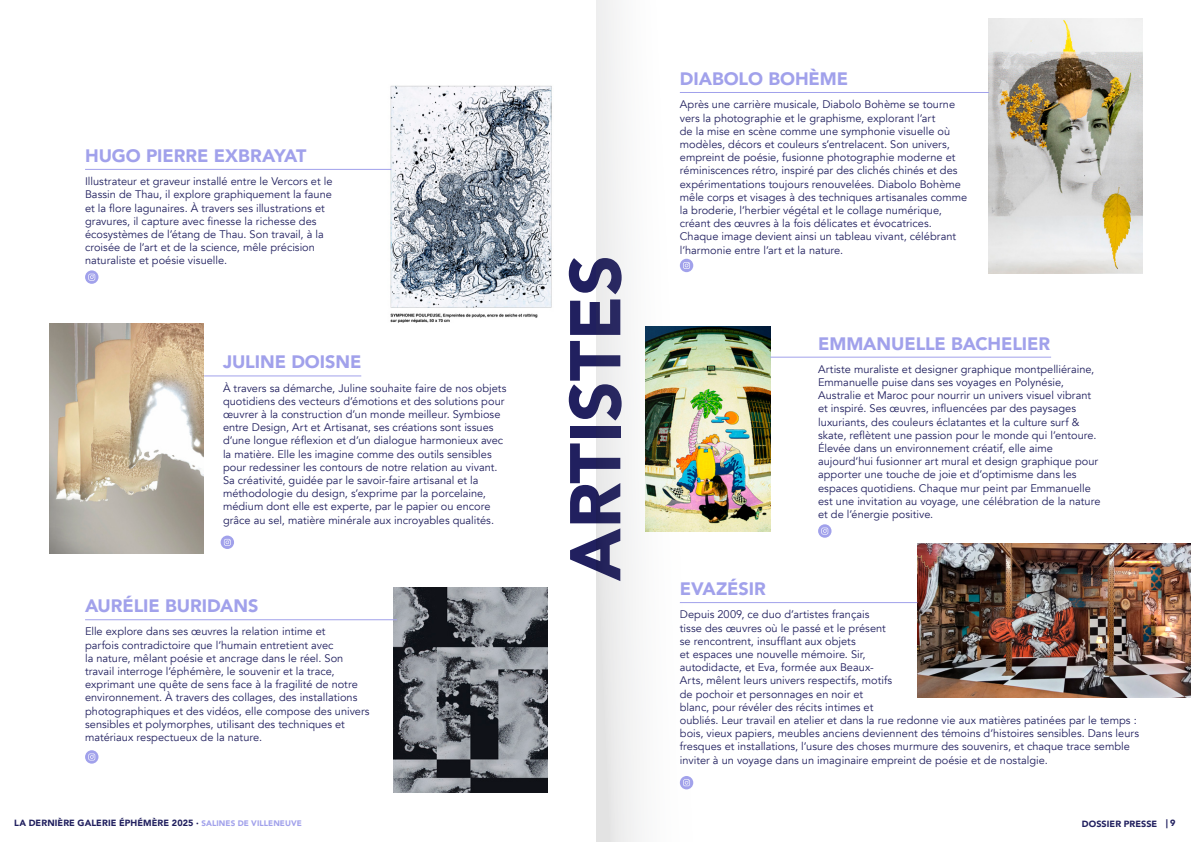
<style>
.page{position:relative;width:1191px;height:842px;background:#fff}
.page>*{position:absolute;margin:0;border:0;box-sizing:border-box;transform-origin:0 0}
.t1{font:900 71px "Avenir";color:#21205f}
.t2{font:900 18px "Avenir";letter-spacing:-.005em;color:#a1a1eb}
.t3{font:11px/13.2px "Avenir";color:#21205f}
.t4{font:900 9px "Avenir";letter-spacing:.01em;color:#21205f}
.s1{font-size:8px;color:#a1a1eb}
</style>
<div class="page">
<img style="left:49px;top:323px;width:154px;height:231px">
<img style="left:394px;top:587px;width:154px;height:206px">
<img style="left:989px;top:18px;width:153px;height:255px">
<img style="left:699px;top:326px;width:71px;height:205px">
<img style="left:917px;top:543px;width:274px;height:154px">
<img style="left:381px;top:85px;width:171px;height:238px">
<hr style="left:85px;top:169px;width:306px;height:1px;background:#a1a1eb">
<hr style="left:204px;top:375px;width:157px;height:1px;background:#a1a1eb">
<hr style="left:85px;top:619px;width:312px;height:1px;background:#a1a1eb">
<hr style="left:680px;top:92px;width:309px;height:1px;background:#a1a1eb">
<hr style="left:770px;top:357px;width:281px;height:1px;background:#a1a1eb">
<hr style="left:680px;top:602px;width:237px;height:1px;background:#a1a1eb">
<svg style="left:85px;top:270px;width:13px;height:14px"></svg>
<svg style="left:88px;top:274px;width:7px;height:7px"></svg>
<div style="left:221px;top:536px;width:13px;height:13px;background:#a1a1eb;border-radius:50%"></div>
<svg style="left:224px;top:539px;width:7px;height:7px"></svg>
<svg style="left:818px;top:524px;width:13px;height:14px"></svg>
<svg style="left:821px;top:528px;width:7px;height:6px"></svg>
<svg style="left:85px;top:750px;width:13px;height:14px"></svg>
<svg style="left:88px;top:753px;width:7px;height:7px"></svg>
<svg style="left:596px;top:0;width:103px;height:842px"></svg>
<p class="t2" style="left:85px;top:140px;width:223px">HUGO PIERRE EXBRAYAT</p>
<p class="t3" style="left:85px;top:175px;width:249px">Illustrateur et graveur installé entre le Vercors et le Bassin de Thau, il explore graphiquement la faune et la flore lagunaires. À travers ses illustrations et gravures, il capture avec finesse la richesse des écosystèmes de l’étang de Thau. Son travail, à la croisée de l’art et de la science, mêle précision naturaliste et poésie visuelle.</p>
<p class="t2" style="left:223px;top:347px;width:140px">JULINE DOISNE</p>
<p class="t3" style="left:223px;top:381px;width:285px">À travers sa démarche, Juline souhaite faire de nos objets quotidiens des vecteurs d’émotions et des solutions pour œuvrer à la construction d’un monde meilleur. Symbiose entre Design, Art et Artisanat, ses créations sont issues d’une longue réflexion et d’un dialogue harmonieux avec la matière. Elle les imagine comme des outils sensibles pour redessiner les contours de notre relation au vivant.<br>Sa créativité, guidée par le savoir-faire artisanal et la méthodologie du design, s’exprime par la porcelaine, médium dont elle est experte, par le papier ou encore grâce au sel, matière minérale aux incroyables qualités.</p>
<p class="t2" style="left:85px;top:590px;width:175px">AURÉLIE BURIDANS</p>
<p class="t3" style="left:85px;top:625px;width:286px">Elle explore dans ses œuvres la relation intime et<br>parfois contradictoire que l’humain entretient avec<br>la nature, mêlant poésie et ancrage dans le réel. Son travail interroge l’éphémère, le souvenir et la trace, exprimant une quête de sens face à la fragilité de notre environnement. À travers des collages, des installations photographiques et des vidéos, elle compose des univers sensibles et polymorphes, utilisant des techniques et matériaux respectueux de la nature.</p>
<p class="t1" style="left:535px;top:581px;width:328px;rotate:-90deg">ARTISTES</p>
<p class="t2" style="left:680px;top:63px;width:170px">DIABOLO BOHÈME</p>
<p class="t3" style="left:680px;top:98px;width:289px">Après une carrière musicale, Diabolo Bohème se tourne vers la photographie et le graphisme, explorant l’art<br>de la mise en scène comme une symphonie visuelle où modèles, décors et couleurs s’entrelacent. Son univers, empreint de poésie, fusionne photographie moderne et réminiscences rétro, inspiré par des clichés chinés et des expérimentations toujours renouvelées. Diabolo Bohème mêle corps et visages à des techniques artisanales comme la broderie, l’herbier végétal et le collage numérique, créant des œuvres à la fois délicates et évocatrices.<br>Chaque image devient ainsi un tableau vivant, célébrant l’harmonie entre l’art et la nature.</p>
<p class="t2" style="left:818px;top:328px;width:233px">EMMANUELLE BACHELIER</p>
<p class="t3" style="left:818px;top:363px;width:284px">Artiste muraliste et designer graphique montpelliéraine, Emmanuelle puise dans ses voyages en Polynésie, Australie et Maroc pour nourrir un univers visuel vibrant et inspiré. Ses œuvres, influencées par des paysages luxuriants, des couleurs éclatantes et la culture surf &amp; skate, reflètent une passion pour le monde qui l’entoure.<br>Élevée dans un environnement créatif, elle aime aujourd’hui fusionner art mural et design graphique pour apporter une touche de joie et d’optimisme dans les espaces quotidiens. Chaque mur peint par Emmanuelle est une invitation au voyage, une célébration de la nature et de l’énergie positive.</p>
<p class="t2" style="left:680px;top:573px;width:87px">EVAZÉSIR</p>
<p class="t3" style="left:680px;top:608px;width:461px">Depuis 2009, ce duo d’artistes français<br>tisse des œuvres où le passé et le présent<br>se rencontrent, insufflant aux objets<br>et espaces une nouvelle mémoire. Sir,<br>autodidacte, et Eva, formée aux Beaux-<br>Arts, mêlent leurs univers respectifs, motifs<br>de pochoir et personnages en noir et<br>blanc, pour révéler des récits intimes et<br>oubliés. Leur travail en atelier et dans la rue redonne vie aux matières patinées par le temps : bois, vieux papiers, meubles anciens deviennent des témoins d’histoires sensibles. Dans leurs fresques et installations, l’usure des choses murmure des souvenirs, et chaque trace semble inviter à un voyage dans un imaginaire empreint de poésie et de nostalgie.</p>
<p class="t4" style="left:14px;top:815px;width:289px">LA DERNIÈRE GALERIE ÉPHÉMÈRE 2025 · <span class="s1">SALINES DE VILLENEUVE</span></p>
<p class="t4" style="left:1082px;top:816px;width:95px">DOSSIER PRESSE ︱9</p>
</div>
